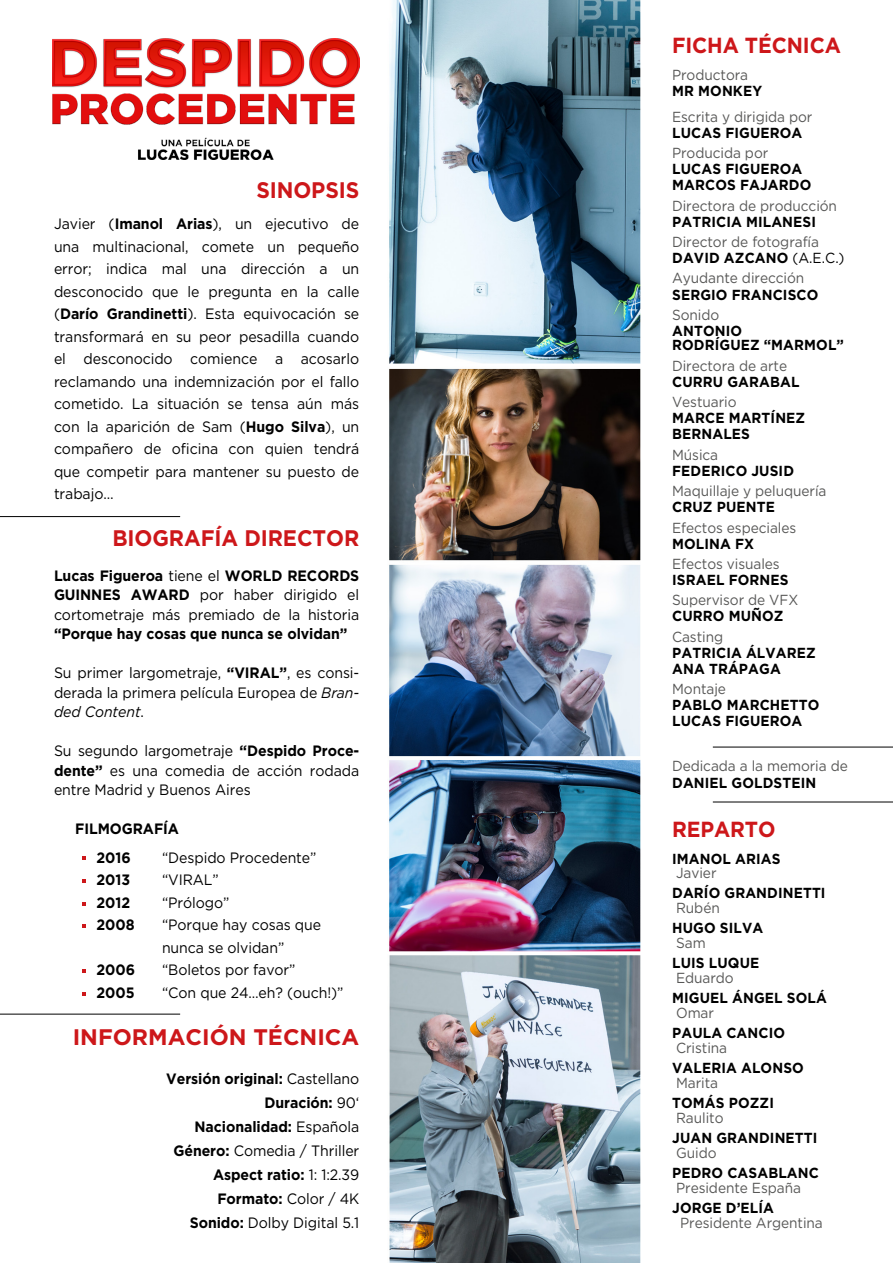
<style>
.page{position:relative;width:893px;height:1263px;background:#fff}
.page>*{position:absolute;margin:0;border:0;box-sizing:border-box;transform-origin:0 0}
.t1{font:700 22.5px "Gotham";letter-spacing:-.005em;color:#cd171a;scale:.94 1}
.t2{font:700 22.5px "Gotham";letter-spacing:-.005em;color:#cd171a}
.t3{font:700 21.9px "Gotham";letter-spacing:-.005em;color:#cd171a;scale:.94 1}
.t4{font:15px/22.5px "Gotham";letter-spacing:-.005em;color:#000;text-align:justify;scale:.94 1}
.t5{font:700 15px/24px "Gotham";letter-spacing:-.005em;color:#000;text-align:right;scale:.94 1}
.t6{font:700 14.55px/16px "Gotham";letter-spacing:.01em;color:#000;scale:.94 1}
.t7{font:14.55px/16px "Gotham";letter-spacing:-.005em;color:#575756;scale:.94 1}
.s1{font-weight:700}
.s2{font-style:italic}
.s3{font-weight:400}
.s4{font-weight:700;color:#000}
.s5{color:#000}
</style>
<div class="page">
<img style="left:0;top:0;width:893px;height:1263px">
<img style="left:52px;top:39px;width:307px;height:120px">
<hr style="left:0;top:516px;width:180px;height:1px;background:#000">
<hr style="left:0;top:1014px;width:180px;height:1px;background:#000">
<svg style="left:82px;top:856px;width:4px;height:4px"></svg>
<svg style="left:82px;top:879px;width:4px;height:4px"></svg>
<svg style="left:82px;top:902px;width:4px;height:4px"></svg>
<svg style="left:82px;top:924px;width:4px;height:4px"></svg>
<svg style="left:82px;top:969px;width:4px;height:4px"></svg>
<svg style="left:82px;top:992px;width:4px;height:4px"></svg>
<hr style="left:713px;top:802px;width:180px;height:1px;background:#000">
<hr style="left:713px;top:747px;width:180px;height:1px;background:#000">
<h1 class="t1" style="left:256px;top:175px;width:111px">SINOPSIS</h1>
<p class="t4" style="left:54px;top:212px;width:326px">Javier (<span class="s1">Imanol Arias</span>), un ejecutivo de una multinacional, comete un pequeño error; indica mal una dirección a un desconocido que le pregunta en la calle (<span class="s1">Darío Grandinetti</span>). Esta equivocación se transformará en su peor pesadilla cuando el desconocido comience a acosarlo reclamando una indemnización por el fallo cometido. La situación se tensa aún más con la aparición de Sam (<span class="s1">Hugo Silva</span>), un compañero de oficina con quien tendrá que competir para mantener su puesto de trabajo…</p>
<h1 class="t1" style="left:112px;top:523px;width:264px">BIOGRAFÍA DIRECTOR</h1>
<p class="t4" style="left:54px;top:565px;width:326px;line-height:19.5px"><span class="s1">Lucas Figueroa</span> tiene el <span class="s1">WORLD RECORDS GUINNES AWARD</span> por haber dirigido el cortometraje más premiado de la historia</p>
<p class="t5" style="left:54px;top:622px;width:314px">“Porque hay cosas que nunca se olvidan”</p>
<p class="t4" style="left:54px;top:663px;width:326px;line-height:19.5px">Su primer largometraje, <span class="s1">“VIRAL”</span>, es consi&shy;derada la primera película Europea de <span class="s2">Bran&shy;ded Content</span>.</p>
<p class="t4" style="left:54px;top:741px;width:326px;line-height:19.5px">Su segundo largometraje <span class="s1">“Despido Proce&shy;dente”</span> es una comedia de acción rodada entre Madrid y Buenos Aires</p>
<p class="t5" style="left:97px;top:815px;width:89px;line-height:28.5px;text-align:left;text-indent:-21px">FILMOGRAFÍA<br>2016</p>
<p class="t4" style="left:162px;top:846px;width:166px">“Despido Procedente”</p>
<p class="t5" style="left:97px;top:868px;width:37px">2013</p>
<p class="t4" style="left:162px;top:868px;width:62px">“VIRAL”</p>
<p class="t5" style="left:97px;top:890px;width:37px">2012</p>
<p class="t4" style="left:162px;top:891px;width:73px">“Prólogo”</p>
<p class="t5" style="left:97px;top:913px;width:42px">2008</p>
<p class="t4" style="left:162px;top:913px;width:171px">“Porque hay cosas que nunca se olvidan”</p>
<p class="t5" style="left:97px;top:958px;width:42px">2006</p>
<p class="t4" style="left:162px;top:958px;width:144px">“Boletos por favor”</p>
<p class="t5" style="left:97px;top:980px;width:42px">2005</p>
<p class="t4" style="left:162px;top:981px;width:195px">“Con que 24…eh? (ouch!)”</p>
<h1 class="t2" style="left:73px;top:1022px;width:288px">INFORMACIÓN TÉCNICA</h1>
<p class="t5" style="left:166px;top:1067px;width:207px">Versión original: <span class="s3">Castellano<br></span>Duración: <span class="s3">90‘<br></span>Nacionalidad: <span class="s3">Española<br></span>Género: <span class="s3">Comedia / Thriller<br></span>Aspect ratio: <span class="s3">1: 1:2.39<br></span>Formato: <span class="s3">Color / 4K<br></span>Sonido: <span class="s3">Dolby Digital 5.1</span></p>
<h2 class="t3" style="left:672px;top:31px;width:181px">FICHA TÉCNICA</h2>
<p class="t7" style="left:672px;top:66px;width:82px">Productora</p>
<p class="t6" style="left:672px;top:82px;width:97px">MR MONKEY</p>
<p class="t7" style="left:672px;top:108px;width:151px">Escrita y dirigida por</p>
<p class="t6" style="left:672px;top:125px;width:140px">LUCAS FIGUEROA</p>
<p class="t7" style="left:672px;top:145px;width:104px">Producida por</p>
<p class="t6" style="left:672px;top:161px;width:150px">LUCAS FIGUEROA<br>MARCOS FAJARDO</p>
<p class="t7" style="left:672px;top:197px;width:177px">Directora de producción</p>
<p class="t6" style="left:672px;top:213px;width:154px">PATRICIA MILANESI</p>
<p class="t7" style="left:672px;top:234px;width:185px">Director de fotografía<br><span class="s4">DAVID AZCANO</span> <span class="s5">(A.E.C.)</span></p>
<p class="t7" style="left:672px;top:270px;width:142px">Ayudante dirección</p>
<p class="t6" style="left:672px;top:286px;width:157px">SERGIO FRANCISCO</p>
<p class="t7" style="left:672px;top:306px;width:52px">Sonido</p>
<p class="t6" style="left:672px;top:323px;width:184px;line-height:14.5px">ANTONIO<br>RODRÍGUEZ “MARMOL”</p>
<p class="t7" style="left:672px;top:357px;width:124px">Directora de arte</p>
<p class="t6" style="left:672px;top:374px;width:137px">CURRU GARABAL</p>
<p class="t7" style="left:672px;top:394px;width:70px">Vestuario</p>
<p class="t6" style="left:672px;top:410px;width:143px">MARCE MARTÍNEZ<br>BERNALES</p>
<p class="t7" style="left:672px;top:446px;width:51px">Música</p>
<p class="t6" style="left:672px;top:462px;width:131px">FEDERICO JUSID</p>
<p class="t7" style="left:672px;top:483px;width:166px">Maquillaje y peluquería</p>
<p class="t6" style="left:672px;top:499px;width:111px">CRUZ PUENTE</p>
<p class="t7" style="left:672px;top:519px;width:134px">Efectos especiales</p>
<p class="t6" style="left:672px;top:535px;width:89px">MOLINA FX</p>
<p class="t7" style="left:672px;top:555px;width:116px">Efectos visuales</p>
<p class="t6" style="left:672px;top:572px;width:125px">ISRAEL FORNES</p>
<p class="t7" style="left:672px;top:592px;width:136px">Supervisor de VFX</p>
<p class="t6" style="left:672px;top:608px;width:120px">CURRO MUÑOZ</p>
<p class="t7" style="left:672px;top:628px;width:56px">Casting</p>
<p class="t6" style="left:672px;top:644px;width:154px">PATRICIA ÁLVAREZ<br>ANA TRÁPAGA</p>
<p class="t7" style="left:672px;top:681px;width:59px">Montaje</p>
<p class="t6" style="left:672px;top:697px;width:158px">PABLO MARCHETTO<br>LUCAS FIGUEROA</p>
<p class="t7" style="left:672px;top:757px;width:188px">Dedicada a la memoria de</p>
<p class="t6" style="left:672px;top:775px;width:155px">DANIEL GOLDSTEIN</p>
<h2 class="t3" style="left:672px;top:815px;width:112px">REPARTO</h2>
<p class="t6" style="left:672px;top:850px;width:117px">IMANOL ARIAS</p>
<p class="t7" style="left:676px;top:864px;width:45px">Javier</p>
<p class="t6" style="left:672px;top:885px;width:165px">DARÍO GRANDINETTI</p>
<p class="t7" style="left:676px;top:899px;width:48px">Rubén</p>
<p class="t6" style="left:672px;top:920px;width:98px">HUGO SILVA</p>
<p class="t7" style="left:676px;top:934px;width:33px">Sam</p>
<p class="t6" style="left:672px;top:955px;width:94px">LUIS LUQUE</p>
<p class="t7" style="left:676px;top:969px;width:63px">Eduardo</p>
<p class="t6" style="left:672px;top:990px;width:166px">MIGUEL ÁNGEL SOLÁ</p>
<p class="t7" style="left:676px;top:1004px;width:42px">Omar</p>
<p class="t6" style="left:672px;top:1025px;width:122px">PAULA CANCIO</p>
<p class="t7" style="left:676px;top:1039px;width:56px">Cristina</p>
<p class="t6" style="left:672px;top:1060px;width:142px">VALERIA ALONSO</p>
<p class="t7" style="left:676px;top:1074px;width:46px">Marita</p>
<p class="t6" style="left:672px;top:1095px;width:110px">TOMÁS POZZI</p>
<p class="t7" style="left:676px;top:1109px;width:52px">Raulito</p>
<p class="t6" style="left:672px;top:1130px;width:156px">JUAN GRANDINETTI</p>
<p class="t7" style="left:676px;top:1144px;width:44px">Guido</p>
<p class="t6" style="left:672px;top:1165px;width:158px">PEDRO CASABLANC</p>
<p class="t7" style="left:676px;top:1179px;width:134px">Presidente España</p>
<p class="t6" style="left:672px;top:1200px;width:110px">JORGE D’ELÍA</p>
<p class="t7" style="left:680px;top:1214px;width:153px">Presidente Argentina</p>
</div>
